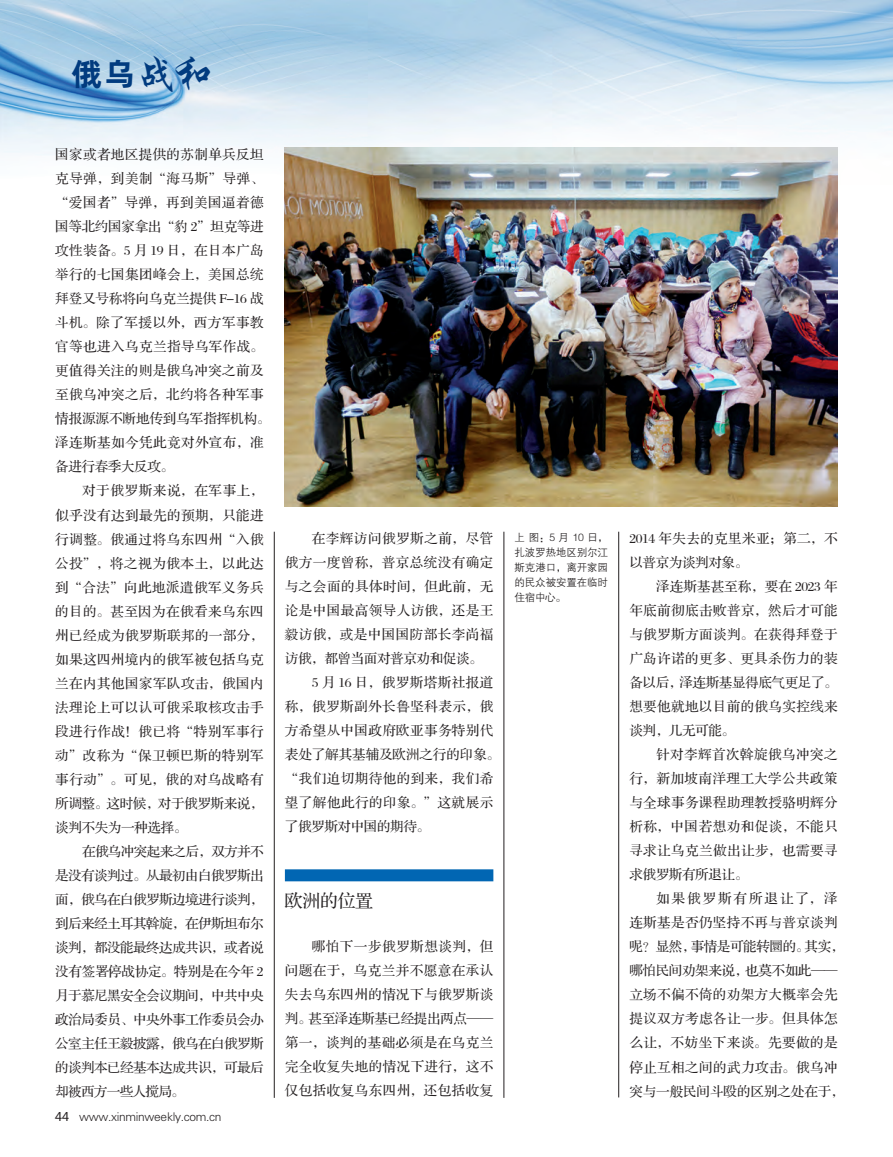
<style>
.page{position:relative;width:893px;height:1157px;background:#fff}
.page>*{position:absolute;margin:0;border:0;box-sizing:border-box;transform-origin:0 0}
.t1{font:31.5px "Alibaba Pu Hui Ti B";color:#013b7f}
.t2{font:18px "FZS3 K GBK1 0";letter-spacing:-.025em;color:#231f20}
.t3{font:13.5px/24px "FZS3 JW GB1 0";letter-spacing:.035em;color:#231f20;text-align:justify}
.t4{font:13.5px "FZS3 JW GB1 0";letter-spacing:-.025em;color:#231f20}
.t5{font:13.5px "FZS3 JW GB1 0";letter-spacing:-.035em;color:#231f20}
.t6{font:13.5px "FZS3 JW GB1 0";letter-spacing:-.005em;color:#231f20}
.t7{font:13.5px "FZS3 JW GB1 0";letter-spacing:-.02em;color:#231f20}
.t8{font:13.5px "FZS3 JW GB1 0";letter-spacing:.01em;color:#231f20}
.t9{font:13.5px "FZS3 JW GB1 0";letter-spacing:-.04em;color:#231f20}
.t10{font:13.5px "FZS3 JW GB1 0";letter-spacing:.145em;color:#231f20}
.t11{font:13.5px "FZS3 JW GB1 0";letter-spacing:-.045em;color:#231f20}
.t12{font:12px "FZXH1 JW GB1 0";letter-spacing:-.025em;color:#231f20}
.t13{font:10.5px/15px "FZZDXJW GB1 0";letter-spacing:-.01em;color:#231f20;text-align:justify}
.s1{font-family:"C Xing Kai GB";font-weight:700;font-size:42px}
.s2{font-family:"Microsoft Ya Hei"}
</style>
<div class="page">
<img style="left:0;top:0;width:893px;height:347px">
<hr style="left:618px;top:531px;width:1px;height:566px;background:#231f20">
<hr style="left:504px;top:531px;width:1px;height:566px;background:#231f20">
<hr style="left:274px;top:531px;width:1px;height:566px;background:#231f20">
<div style="left:285px;top:869px;width:208px;height:12px;background:#0166b3"></div>
<img style="left:285px;top:148px;width:553px;height:359px">
<h1 class="t1" style="left:71px;top:49px;width:146px">俄乌<span class="s1">战和</span></h1>
<p class="t3" style="left:55px;top:143px;width:210px">国家或者地区提供的苏制单兵反坦</p>
<p class="t3" style="left:55px;top:167px;width:210px">克导弹，到美制“海马斯”导弹、</p>
<p class="t3" style="left:55px;top:191px;width:210px">“爱国者”导弹，再到美国逼着德</p>
<p class="t7" style="left:55px;top:220px;width:210px">国等北约国家拿出“豹 2”坦克等进</p>
<p class="t3" style="left:55px;top:239px;width:210px">攻性装备。5 月 19 日，在日本广岛</p>
<p class="t3" style="left:55px;top:263px;width:210px">举行的七国集团峰会上，美国总统</p>
<p class="t6" style="left:55px;top:292px;width:210px">拜登又号称将向乌克兰提供 F-16 战</p>
<p class="t3" style="left:55px;top:311px;width:210px">斗机。除了军援以外，西方军事教</p>
<p class="t3" style="left:55px;top:335px;width:210px">官等也进入乌克兰指导乌军作战。</p>
<p class="t3" style="left:55px;top:359px;width:210px">更值得关注的则是俄乌冲突之前及</p>
<p class="t3" style="left:55px;top:383px;width:210px">至俄乌冲突之后，北约将各种军事</p>
<p class="t6" style="left:55px;top:412px;width:217px">情报源源不断地传到乌军指挥机构。</p>
<p class="t3" style="left:55px;top:431px;width:210px">泽连斯基如今凭此竟对外宣布，准</p>
<p class="t4" style="left:55px;top:460px;width:120px">备进行春季大反攻。</p>
<p class="t3" style="left:82px;top:479px;width:183px">对于俄罗斯来说，在军事上，</p>
<p class="t3" style="left:55px;top:503px;width:210px">似乎没有达到最先的预期，只能进</p>
<p class="t3" style="left:55px;top:527px;width:210px">行调整。俄通过将乌东四州“入俄</p>
<p class="t3" style="left:55px;top:551px;width:210px">公投”，将之视为俄本土，以此达</p>
<p class="t3" style="left:55px;top:575px;width:210px">到“合法”向此地派遣俄军义务兵</p>
<p class="t3" style="left:55px;top:599px;width:210px">的目的。甚至因为在俄看来乌东四</p>
<p class="t3" style="left:55px;top:623px;width:210px">州已经成为俄罗斯联邦的一部分，</p>
<p class="t3" style="left:55px;top:647px;width:210px">如果这四州境内的俄军被包括乌克</p>
<p class="t3" style="left:55px;top:671px;width:210px">兰在内其他国家军队攻击，俄国内</p>
<p class="t3" style="left:55px;top:695px;width:210px">法理论上可以认可俄采取核攻击手</p>
<p class="t3" style="left:55px;top:719px;width:210px">段进行作战！俄已将“特别军事行</p>
<p class="t3" style="left:55px;top:743px;width:210px">动”改称为“保卫顿巴斯的特别军</p>
<p class="t3" style="left:55px;top:767px;width:210px">事行动”。可见，俄的对乌战略有</p>
<p class="t4" style="left:55px;top:796px;width:210px">所调整。这时候，对于俄罗斯来说，</p>
<p class="t4" style="left:55px;top:820px;width:133px">谈判不失为一种选择。</p>
<p class="t9" style="left:82px;top:844px;width:183px">在俄乌冲突起来之后，双方并不</p>
<p class="t5" style="left:55px;top:868px;width:210px">是没有谈判过。从最初由白俄罗斯出</p>
<p class="t5" style="left:55px;top:892px;width:210px">面，俄乌在白俄罗斯边境进行谈判，</p>
<p class="t5" style="left:55px;top:916px;width:210px">到后来经土耳其斡旋，在伊斯坦布尔</p>
<p class="t5" style="left:55px;top:940px;width:210px">谈判，都没能最终达成共识，或者说</p>
<p class="t7" style="left:55px;top:964px;width:210px">没有签署停战协定。特别是在今年 2</p>
<p class="t5" style="left:55px;top:988px;width:210px">月于慕尼黑安全会议期间，中共中央</p>
<p class="t5" style="left:55px;top:1012px;width:210px">政治局委员、中央外事工作委员会办</p>
<p class="t5" style="left:55px;top:1036px;width:210px">公室主任王毅披露，俄乌在白俄罗斯</p>
<p class="t5" style="left:55px;top:1060px;width:210px">的谈判本已经基本达成共识，可最后</p>
<p class="t11" style="left:55px;top:1084px;width:131px">却被西方一些人搅局。</p>
<p class="t12" style="left:55px;top:1109px;width:168px"><span class="s2">44</span> www.xinminweekly.com.cn</p>
<p class="t3" style="left:312px;top:527px;width:183px">在李辉访问俄罗斯之前，尽管</p>
<p class="t3" style="left:285px;top:551px;width:210px">俄方一度曾称，普京总统没有确定</p>
<p class="t3" style="left:285px;top:575px;width:210px">与之会面的具体时间，但此前，无</p>
<p class="t3" style="left:285px;top:599px;width:210px">论是中国最高领导人访俄，还是王</p>
<p class="t3" style="left:285px;top:623px;width:210px">毅访俄，或是中国国防部长李尚福</p>
<p class="t4" style="left:285px;top:651px;width:199px">访俄，都曾当面对普京劝和促谈。</p>
<p class="t3" style="left:312px;top:671px;width:183px">5 月 16 日，俄罗斯塔斯社报道</p>
<p class="t3" style="left:285px;top:695px;width:210px">称，俄罗斯副外长鲁坚科表示，俄</p>
<p class="t3" style="left:285px;top:719px;width:210px">方希望从中国政府欧亚事务特别代</p>
<p class="t6" style="left:285px;top:747px;width:217px">表处了解其基辅及欧洲之行的印象。</p>
<p class="t3" style="left:285px;top:767px;width:210px">“我们迫切期待他的到来，我们希</p>
<p class="t3" style="left:285px;top:791px;width:210px">望了解他此行的印象。”这就展示</p>
<p class="t4" style="left:285px;top:819px;width:147px">了俄罗斯对中国的期待。</p>
<p class="t2" style="left:285px;top:891px;width:90px">欧洲的位置</p>
<p class="t3" style="left:285px;top:935px;width:210px;text-indent:27px">哪怕下一步俄罗斯想谈判，但问题在于，乌克兰并不愿意在承认失去乌东四州的情况下与俄罗斯谈判。甚至泽连斯基已经提出两点——第一，谈判的基础必须是在乌克兰完全收复失地的情况下进行，这不仅包括收复乌东四州，还包括收复</p>
<p class="t13" style="left:514px;top:530px;width:95px">上图：5 月 10 日，扎波罗热地区别尔江斯克港口，离开家园的民众被安置在临时住宿中心。</p>
<p class="t3" style="left:629px;top:527px;width:210px">2014 年失去的克里米亚；第二，不</p>
<p class="t4" style="left:629px;top:555px;width:120px">以普京为谈判对象。</p>
<p class="t8" style="left:656px;top:579px;width:183px">泽连斯基甚至称，要在 2023 年</p>
<p class="t3" style="left:629px;top:599px;width:210px">年底前彻底击败普京，然后才可能</p>
<p class="t3" style="left:629px;top:623px;width:210px">与俄罗斯方面谈判。在获得拜登于</p>
<p class="t3" style="left:629px;top:647px;width:210px">广岛许诺的更多、更具杀伤力的装</p>
<p class="t4" style="left:629px;top:675px;width:210px">备以后，泽连斯基显得底气更足了。</p>
<p class="t3" style="left:629px;top:695px;width:210px">想要他就地以目前的俄乌实控线来</p>
<p class="t3" style="left:629px;top:719px;width:107px">谈判，几无可能。</p>
<p class="t3" style="left:656px;top:743px;width:183px">针对李辉首次斡旋俄乌冲突之</p>
<p class="t3" style="left:629px;top:767px;width:210px">行，新加坡南洋理工大学公共政策</p>
<p class="t3" style="left:629px;top:791px;width:210px">与全球事务课程助理教授骆明辉分</p>
<p class="t3" style="left:629px;top:815px;width:210px">析称，中国若想劝和促谈，不能只</p>
<p class="t3" style="left:629px;top:839px;width:210px">寻求让乌克兰做出让步，也需要寻</p>
<p class="t4" style="left:629px;top:867px;width:120px">求俄罗斯有所退让。</p>
<p class="t10" style="left:656px;top:891px;width:183px">如果俄罗斯有所退让了，泽</p>
<p class="t3" style="left:629px;top:911px;width:210px">连斯基是否仍坚持不再与普京谈判</p>
<p class="t4" style="left:629px;top:939px;width:217px">呢？显然，事情是可能转圜的。其实，</p>
<p class="t4" style="left:629px;top:963px;width:210px">哪怕民间劝架来说，也莫不如此——</p>
<p class="t3" style="left:629px;top:983px;width:210px">立场不偏不倚的劝架方大概率会先</p>
<p class="t3" style="left:629px;top:1007px;width:210px">提议双方考虑各让一步。但具体怎</p>
<p class="t3" style="left:629px;top:1031px;width:210px">么让，不妨坐下来谈。先要做的是</p>
<p class="t3" style="left:629px;top:1055px;width:210px">停止互相之间的武力攻击。俄乌冲</p>
<p class="t6" style="left:629px;top:1083px;width:217px">突与一般民间斗殴的区别之处在于，</p>
</div>
